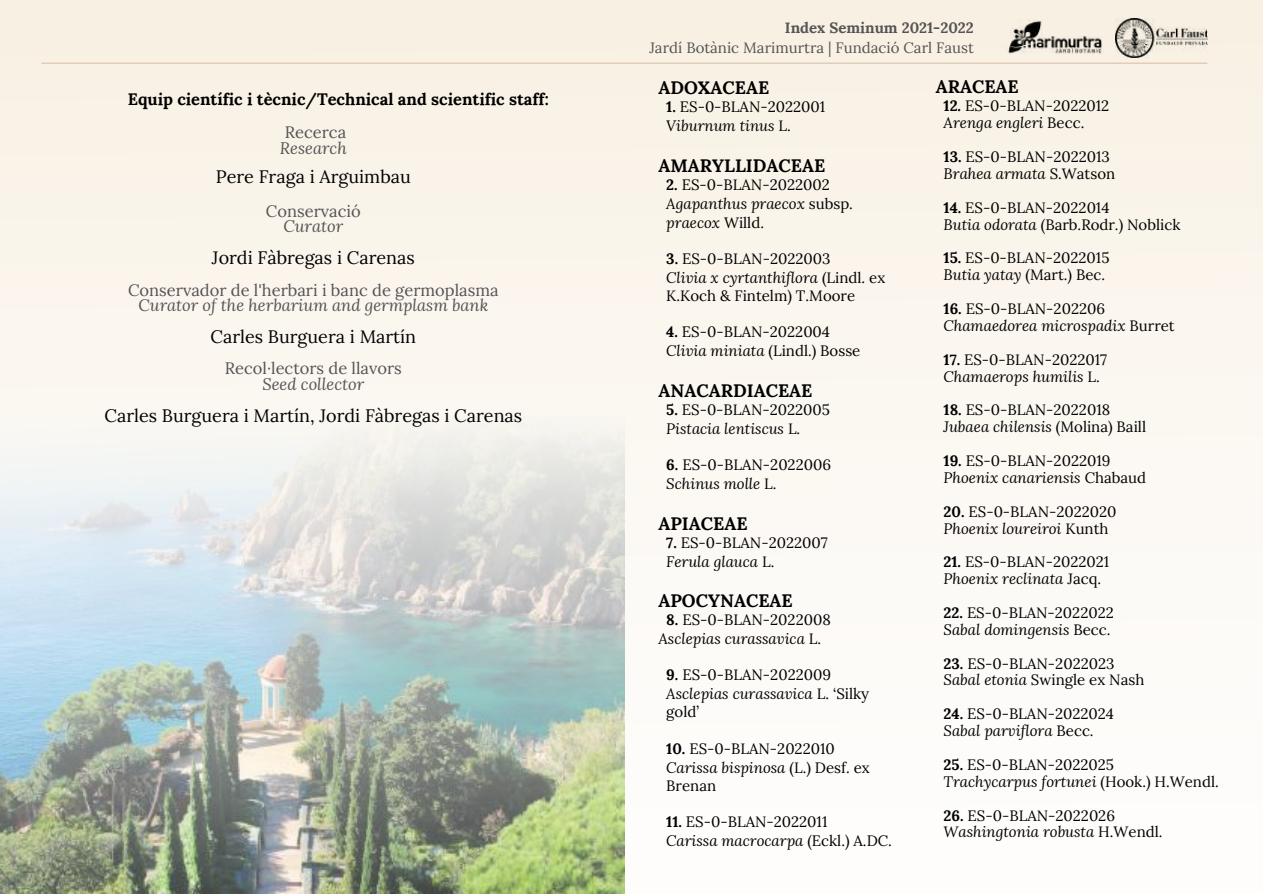
<style>
.page{position:relative;width:1263px;height:894px;background:#fff}
.page>*{position:absolute;margin:0;border:0;box-sizing:border-box;transform-origin:0 0}
.t1{font:18px "Lora";color:#000}
.t2{font:700 18px "Lora";color:#000}
.t3{font:16.5px/15.8px "Lora";color:#545454;text-align:center}
.t4{font:700 16.5px "Lora";color:#000}
.t5{font:italic 16.5px "Lora";color:#545454}
.t6{font:15px/16.8px "Lora";color:#000}
.t7{font:italic 15px/19px "Lora";color:#000}
.t8{font:15px "Lora";color:#545454}
.t9{font:700 15px "Lora";color:#545454}
.s1{font-style:italic}
.s2{font-weight:700}
.s3{font-weight:700;font-style:normal}
.s4{font-style:normal}
</style>
<div class="page">
<div style="left:0;top:0;width:1262px;height:893px;background:linear-gradient(to right,#f9f3e8,#fcf9f3)"></div>
<img style="left:1116px;top:19px;width:92px;height:38px">
<img style="left:1003px;top:20px;width:101px;height:38px">
<hr style="left:42px;top:63px;width:1165px;height:1px;background:#dcc1ae">
<img style="left:0;top:411px;width:628px;height:482px">
<p class="t4" style="left:128px;top:88px;width:422px">Equip científic i tècnic/Technical and scientific staff:</p>
<p class="t3" style="left:285px;top:124px;width:63px">Recerca</p>
<p class="t5" style="left:280px;top:137px;width:68px">Research</p>
<p class="t1" style="left:216px;top:165px;width:197px">Pere Fraga i Arguimbau</p>
<p class="t3" style="left:266px;top:203px;width:96px">Conservació</p>
<p class="t5" style="left:283px;top:215px;width:61px">Curator</p>
<p class="t1" style="left:212px;top:246px;width:204px">Jordi Fàbregas i Carenas</p>
<p class="t3" style="left:128px;top:281px;width:372px">Conservador de l'herbari i banc de germoplasma<br>C<span class="s1">urator of the herbarium and germplasm bank</span></p>
<p class="t1" style="left:210px;top:324px;width:207px">Carles Burguera i Martín</p>
<p class="t3" style="left:225px;top:360px;width:178px">Recol·lectors de llavors</p>
<p class="t5" style="left:262px;top:373px;width:104px">Seed collector</p>
<p class="t1" style="left:104px;top:403px;width:419px">Carles Burguera i Martín, Jordi Fàbregas i Carenas</p>
<p class="t9" style="left:785px;top:18px;width:190px">Index Seminum 2021-2022</p>
<p class="t8" style="left:649px;top:38px;width:326px">Jardí Botànic Marimurtra | Fundació Carl Faust</p>
<p class="t2" style="left:658px;top:76px;width:112px">ADOXACEAE</p>
<p class="t6" style="left:666px;top:97px;width:160px;line-height:19px"><span class="s2">1.</span> ES-0-BLAN-2022001<br><span class="s1">Viburnum tinus</span> L.</p>
<p class="t2" style="left:658px;top:153px;width:168px">AMARYLLIDACEAE</p>
<p class="t6" style="left:666px;top:174px;width:188px;line-height:19px"><span class="s2">2.</span> ES-0-BLAN-2022002<br><span class="s1">Agapanthus praecox</span> subsp. <span class="s1">praecox</span> Willd.</p>
<p class="t6" style="left:666px;top:249px;width:220px;line-height:18.6px"><span class="s2">3.</span> ES-0-BLAN-2022003<br><span class="s1">Clivia x cyrtanthiflora</span> (Lindl. ex<br>K.Koch &amp; Fintelm) T.Moore</p>
<p class="t6" style="left:666px;top:322px;width:196px;line-height:19px"><span class="s2">4.</span> ES-0-BLAN-2022004<br><span class="s1">Clivia miniata</span> (Lindl.) Bosse</p>
<p class="t2" style="left:658px;top:378px;width:156px">ANACARDIACEAE</p>
<p class="t6" style="left:666px;top:399px;width:165px;line-height:19px"><span class="s2">5.</span> ES-0-BLAN-2022005<br><span class="s1">Pistacia lentiscus</span> L.</p>
<p class="t6" style="left:666px;top:454px;width:166px;line-height:19px"><span class="s2">6.</span> ES-0-BLAN-2022006<br><span class="s1">Schinus molle</span> L.</p>
<p class="t2" style="left:658px;top:511px;width:91px">APIACEAE</p>
<p class="t6" style="left:666px;top:532px;width:163px;line-height:19px"><span class="s2">7.</span> ES-0-BLAN-2022007<br><span class="s1">Ferula glauca</span> L.</p>
<p class="t2" style="left:658px;top:589px;width:136px">APOCYNACEAE</p>
<p class="t7" style="left:658px;top:609px;width:174px;text-indent:8px"><span class="s3">8.</span> <span class="s4">ES-0-BLAN-2022008<br></span>Asclepias curassavica <span class="s4">L.</span></p>
<p class="t6" style="left:666px;top:665px;width:204px;line-height:18.6px"><span class="s2">9.</span> ES-0-BLAN-2022009<br><span class="s1">Asclepias curassavica</span> L. ‘Silky gold’</p>
<p class="t6" style="left:666px;top:738px;width:205px;line-height:18.6px"><span class="s2">10.</span> ES-0-BLAN-2022010<br><span class="s1">Carissa bispinosa</span> (L.) Desf. ex<br>Brenan</p>
<p class="t6" style="left:666px;top:811px;width:227px;line-height:19px"><span class="s2">11.</span> ES-0-BLAN-2022011<br><span class="s1">Carissa macrocarpa</span> (Eckl.) A.DC.</p>
<p class="t2" style="left:936px;top:75px;width:85px">ARACEAE</p>
<p class="t6" style="left:943px;top:97px;width:167px"><span class="s2">12.</span> ES-0-BLAN-2022012<br><span class="s1">Arenga engleri</span> Becc.</p>
<p class="t6" style="left:943px;top:148px;width:173px"><span class="s2">13.</span> ES-0-BLAN-2022013<br><span class="s1">Brahea armata</span> S.Watson</p>
<p class="t6" style="left:943px;top:199px;width:238px"><span class="s2">14.</span> ES-0-BLAN-2022014<br><span class="s1">Butia odorata</span> (Barb.Rodr.) Noblick</p>
<p class="t6" style="left:943px;top:249px;width:167px"><span class="s2">15.</span> ES-0-BLAN-2022015<br><span class="s1">Butia yatay</span> (Mart.) Bec.</p>
<p class="t6" style="left:943px;top:300px;width:233px"><span class="s2">16.</span> ES-0-BLAN-202206<br><span class="s1">Chamaedorea microspadix</span> Burret</p>
<p class="t6" style="left:943px;top:350px;width:165px"><span class="s2">17.</span> ES-0-BLAN-2022017<br><span class="s1">Chamaerops humilis</span> L.</p>
<p class="t6" style="left:943px;top:401px;width:204px"><span class="s2">18.</span> ES-0-BLAN-2022018<br><span class="s1">Jubaea chilensis</span> (Molina) Baill</p>
<p class="t6" style="left:943px;top:452px;width:204px"><span class="s2">19.</span> ES-0-BLAN-2022019<br><span class="s1">Phoenix canariensis</span> Chabaud</p>
<p class="t6" style="left:943px;top:502px;width:174px"><span class="s2">20.</span> ES-0-BLAN-2022020<br><span class="s1">Phoenix loureiroi</span> Kunth</p>
<p class="t6" style="left:943px;top:553px;width:167px"><span class="s2">21.</span> ES-0-BLAN-2022021<br><span class="s1">Phoenix reclinata</span> Jacq.</p>
<p class="t6" style="left:943px;top:604px;width:172px"><span class="s2">22.</span> ES-0-BLAN-2022022<br><span class="s1">Sabal domingensis</span> Becc.</p>
<p class="t6" style="left:943px;top:654px;width:202px"><span class="s2">23.</span> ES-0-BLAN-2022023<br><span class="s1">Sabal etonia</span> Swingle ex Nash</p>
<p class="t6" style="left:943px;top:705px;width:172px"><span class="s2">24.</span> ES-0-BLAN-2022024<br><span class="s1">Sabal parviflora</span> Becc.</p>
<p class="t6" style="left:943px;top:755px;width:277px"><span class="s2">25.</span> ES-0-BLAN-2022025<br><span class="s1">Trachycarpus fortunei</span> (Hook.) H.Wendl.</p>
<p class="t6" style="left:943px;top:806px;width:220px"><span class="s2">26.</span> ES-0-BLAN-2022026<br><span class="s1">Washingtonia robusta</span> H.Wendl.</p>
</div>
